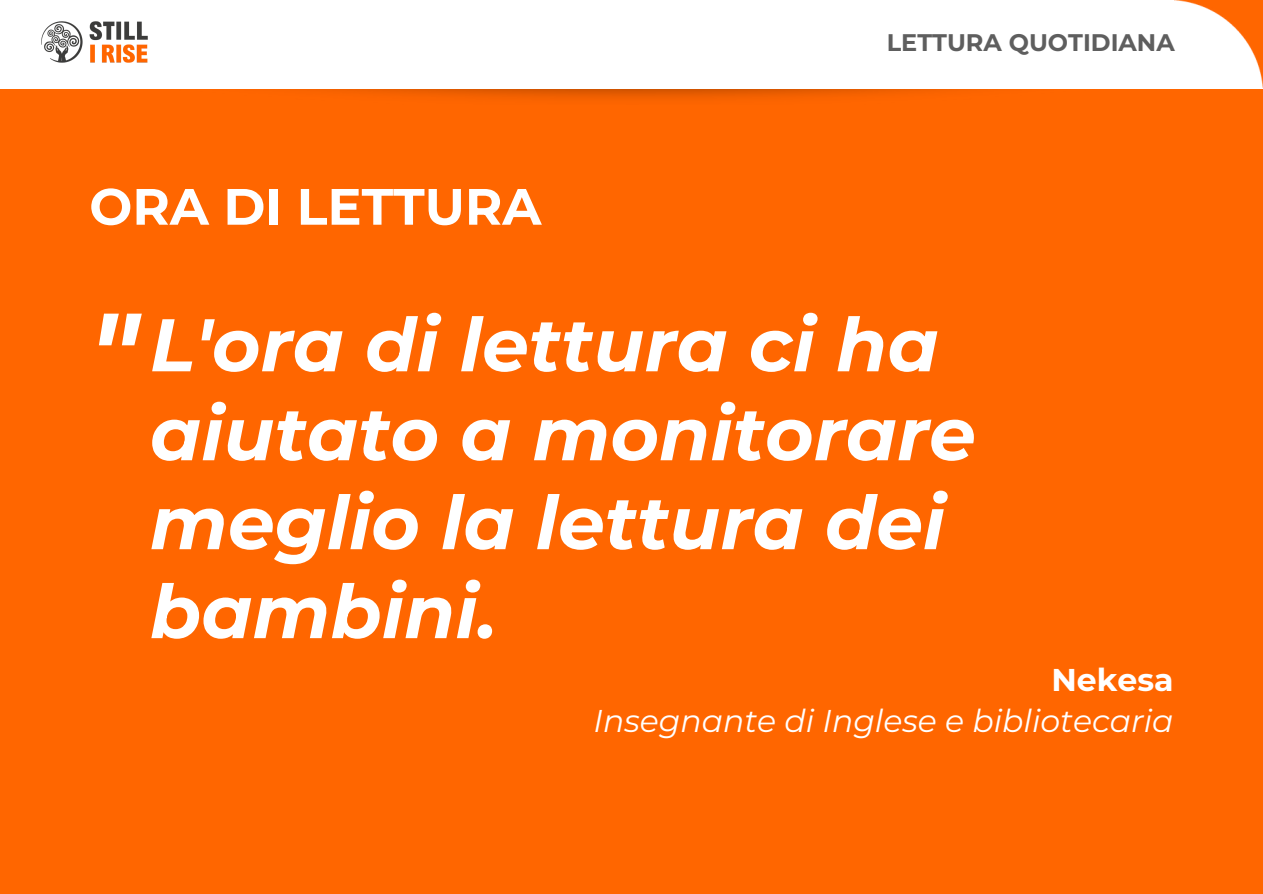
<style>
.page{position:relative;width:1263px;height:894px;background:#fff}
.page>*{position:absolute;margin:0;border:0;box-sizing:border-box;transform-origin:0 0}
.t1{font:italic 700 111.45px "Montserrat";color:#fff}
.t2{font:italic 700 74.4px/88.8px "Montserrat";color:#fff}
.t3{font:700 51px "Montserrat";color:#fff}
.t4{font:italic 31.5px/40.5px "Montserrat";color:#fff;text-align:right}
.t5{font:700 24px "Montserrat";color:#5e5e5e}
.s1{font-weight:700;font-style:normal}
</style>
<div class="page">
<div style="left:0;top:89px;width:1262px;height:804px;background:#f60"></div>
<img style="left:316px;top:89px;width:947px;height:15px">
<img style="left:1175px;top:0;width:87px;height:83px">
<img style="left:41px;top:21px;width:107px;height:42px">
<p class="t3" style="left:89px;top:175px;width:454px">ORA DI LETTURA</p>
<p class="t5" style="left:887px;top:27px;width:289px">LETTURA QUOTIDIANA</p>
<p class="t1" style="left:89px;top:284px;width:50px">"</p>
<p class="t2" style="left:150px;top:300px;width:827px">L'ora di lettura ci ha aiutato a monitorare meglio la lettura dei bambini.</p>
<p class="t4" style="left:594px;top:659px;width:581px"><span class="s1">Nekesa<br></span>Insegnante di Inglese e bibliotecaria</p>
</div>
